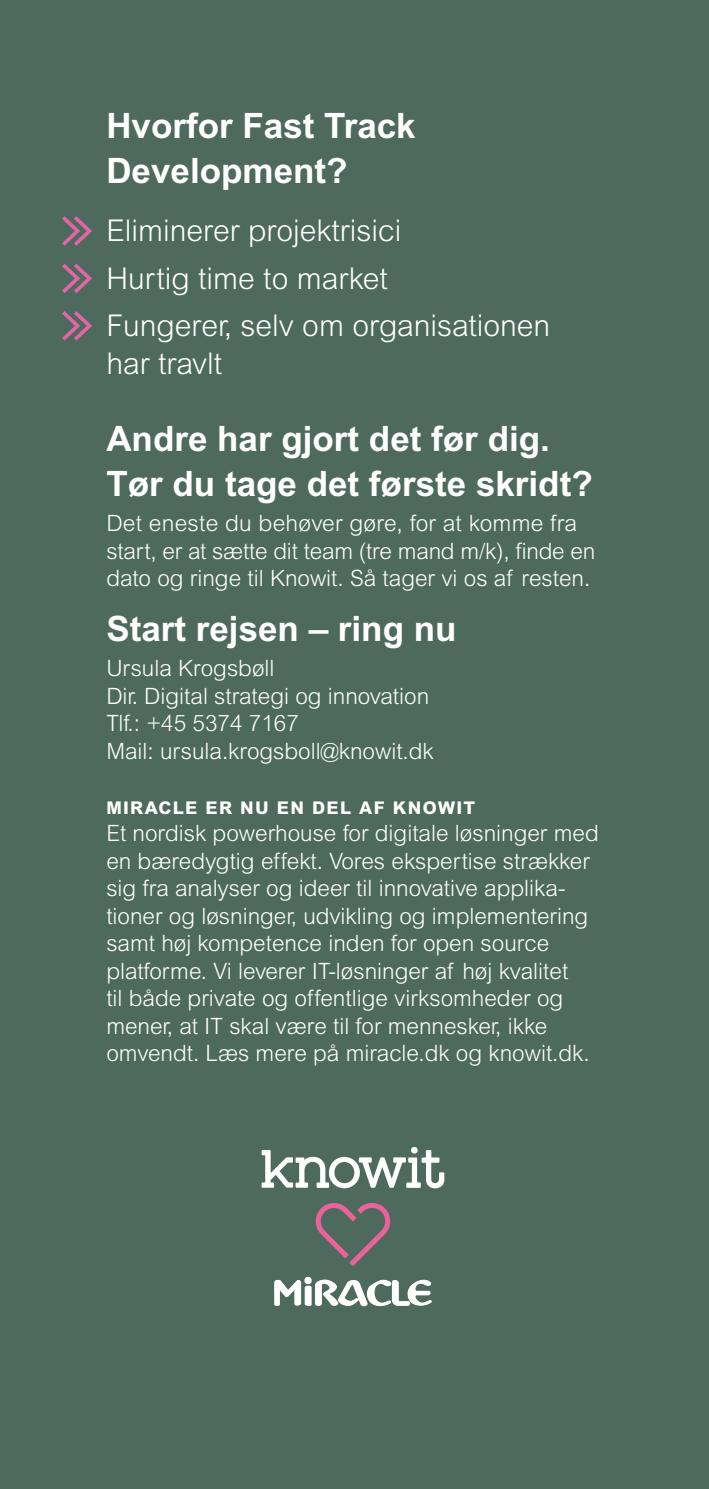
<style>
.page{position:relative;width:709px;height:1489px;background:#fff}
.page>*{position:absolute;margin:0;border:0;box-sizing:border-box;transform-origin:0 0}
.t1{font:700 35px/45px "Arial MT Std";color:#fff}
.t2{font:300 30px/47.5px "Arial MT Std";color:#fff}
.t3{font:300 22.5px/27.5px "Arial MT Std";color:#fff}
.t4{font:800 17.5px "Arial MT Std";letter-spacing:.075em;color:#fff}
</style>
<div class="page">
<div style="left:0;top:0;width:709px;height:1488px;background:#4e6a5e"></div>
<svg style="left:62px;top:216px;width:30px;height:30px"></svg>
<svg style="left:62px;top:263px;width:30px;height:30px"></svg>
<svg style="left:62px;top:311px;width:30px;height:30px"></svg>
<svg style="left:274px;top:1277px;width:158px;height:28px"></svg>
<svg style="left:315px;top:1203px;width:76px;height:62px"></svg>
<svg style="left:261px;top:1149px;width:183px;height:39px"></svg>
<h1 class="t1" style="left:106px;top:104px;width:311px">Hvorfor Fast Track<br>Development?</h1>
<h2 class="t2" style="left:106px;top:207px;width:445px">Eliminerer projektrisici<br>Hurtig time to market<br>Fungerer, selv om organisationen</h2>
<h2 class="t2" style="left:106px;top:339px;width:117px">har travlt</h2>
<h1 class="t1" style="left:106px;top:416px;width:488px">Andre har gjort det før dig.<br>Tør du tage det første skridt?</h1>
<p class="t3" style="left:106px;top:509px;width:490px">Det eneste du behøver gøre, for at komme fra start, er at sætte dit team (tre mand m/k), finde en dato og ringe til Knowit. Så tager vi os af resten.</p>
<h1 class="t1" style="left:106px;top:606px;width:352px">Start rejsen – ring nu</h1>
<p class="t3" style="left:106px;top:654px;width:329px">Ursula Krogsbøll<br>Dir. Digital strategi og innovation<br>Tlf.: +45 5374 7167<br>Mail: ursula.krogsboll@knowit.dk</p>
<p class="t4" style="left:106px;top:797px;width:370px">MIRACLE ER NU EN DEL AF KNOWIT</p>
<p class="t3" style="left:106px;top:819px;width:494px">Et nordisk powerhouse for digitale løsninger med en bæredygtig effekt. Vores ekspertise strækker sig fra analyser og ideer til innovative applika&shy;tioner og løsninger, udvikling og implementering samt høj kompetence inden for open source platforme. Vi leverer IT-løsninger af høj kvalitet<br>til både private og offentlige virksomheder og mener, at IT skal være til for mennesker, ikke omvendt. Læs mere på miracle.dk og knowit.dk.</p>
</div>
